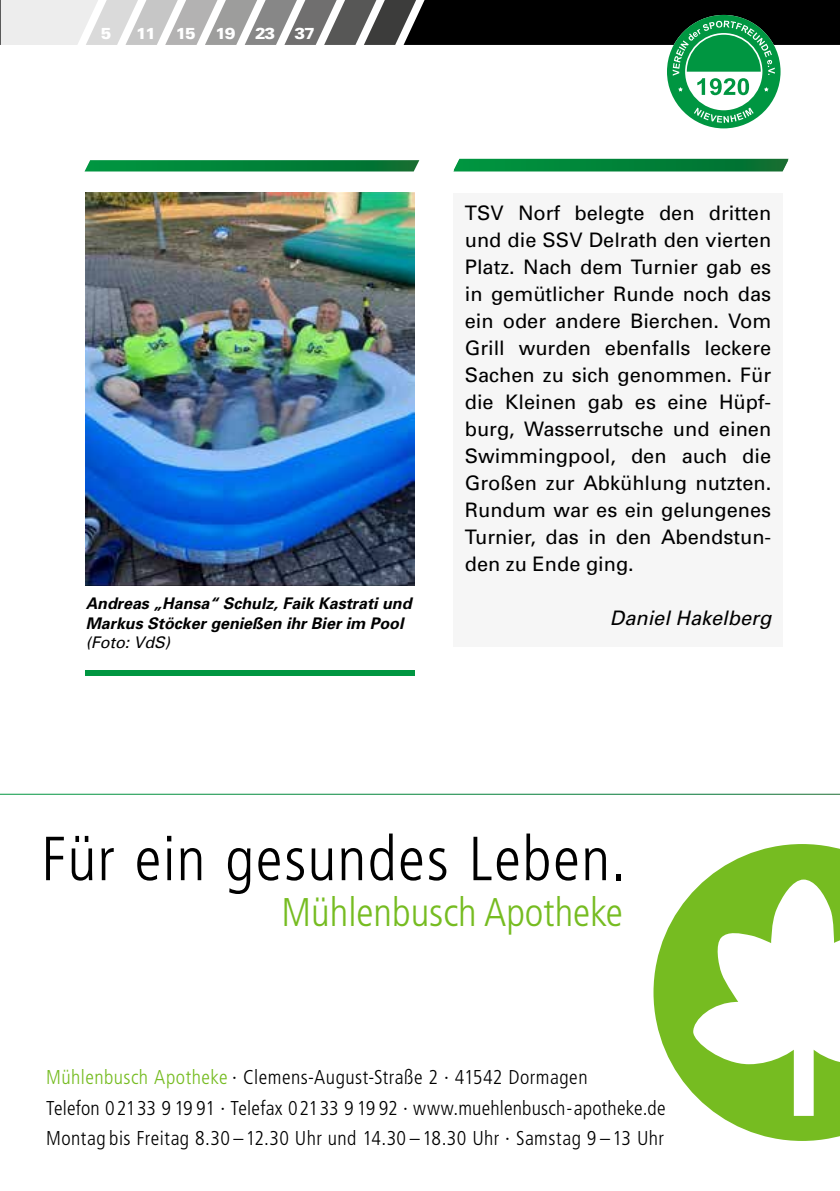
<style>
.page{position:relative;width:840px;height:1191px;background:#fff}
.page>*{position:absolute;margin:0;border:0;box-sizing:border-box;transform-origin:0 0}
.t1{font:300 condensed 62.2px "Frutiger";letter-spacing:.025em;color:#000}
.t2{font:300 condensed 40px "Frutiger";color:#76bc21}
.t3{font:20px/27px "Univers";color:#000;text-align:justify}
.t4{font:300 condensed 20px/30.6px "Frutiger";letter-spacing:.02em;color:#000}
.t5{font:italic 20px "Univers";color:#000}
.t6{font:italic 700 16px/19.2px "Univers";color:#000}
.t7{font:900 16px "Univers";letter-spacing:-.08em;color:#fff}
.t8{font:italic 16px "Univers";color:#000}
.s1{color:#76bc21}
</style>
<div class="page">
<svg style="left:0;top:0;width:839px;height:128px"></svg>
<div style="left:453px;top:193px;width:329px;height:453px;background:#f6f6f6"></div>
<svg style="left:84px;top:160px;width:335px;height:11px;background:#09853e"></svg>
<svg style="left:453px;top:159px;width:335px;height:12px;background:#05843b"></svg>
<img style="left:86px;top:193px;width:328px;height:392px">
<div style="left:86px;top:669px;width:328px;height:6px;background:#009641"></div>
<svg style="left:653px;top:844px;width:186px;height:297px"></svg>
<p class="t7" style="left:101px;top:24px;width:12px">5</p>
<p class="t7" style="left:136px;top:24px;width:180px">11 15 19 23 37</p>
<p class="t6" style="left:86px;top:593px;width:327px">Andreas „Hansa“ Schulz, Faik Kastrati und<br>Markus Stöcker genießen ihr Bier im Pool</p>
<p class="t8" style="left:86px;top:632px;width:86px">(Foto: VdS)</p>
<p class="t3" style="left:464px;top:199px;width:308px">TSV Norf belegte den dritten und die SSV Delrath den vierten Platz. Nach dem Turnier gab es in gemütlicher Runde noch das ein oder andere Bierchen. Vom Grill wurden ebenfalls leckere Sachen zu sich genommen. Für die Kleinen gab es eine Hüpf&shy;burg, Wasserrutsche und einen Swimmingpool, den auch die Großen zur Abkühlung nutzten.<br>Rundum war es ein gelungenes Turnier, das in den Abendstun&shy;den zu Ende ging.</p>
<p class="t5" style="left:609px;top:605px;width:163px">Daniel Hakelberg</p>
<h1 class="t1" style="left:41px;top:823px;width:586px">Für ein gesundes Leben.</h1>
<h2 class="t2" style="left:281px;top:889px;width:342px">Mühlenbusch Apotheke</h2>
<p class="t4" style="left:46px;top:1062px;width:620px"><span class="s1">Mühlenbusch Apotheke</span> · Clemens-August-Straße 2 · 41542 Dormagen<br>Telefon 02133 9 19 91 · Telefax 02133 9 19 92 · www.muehlenbusch-apotheke.de<br>Montag bis Freitag 8.30 –12.30 Uhr und 14.30 –18.30 Uhr · Samstag 9 –13 Uhr</p>
</div>
